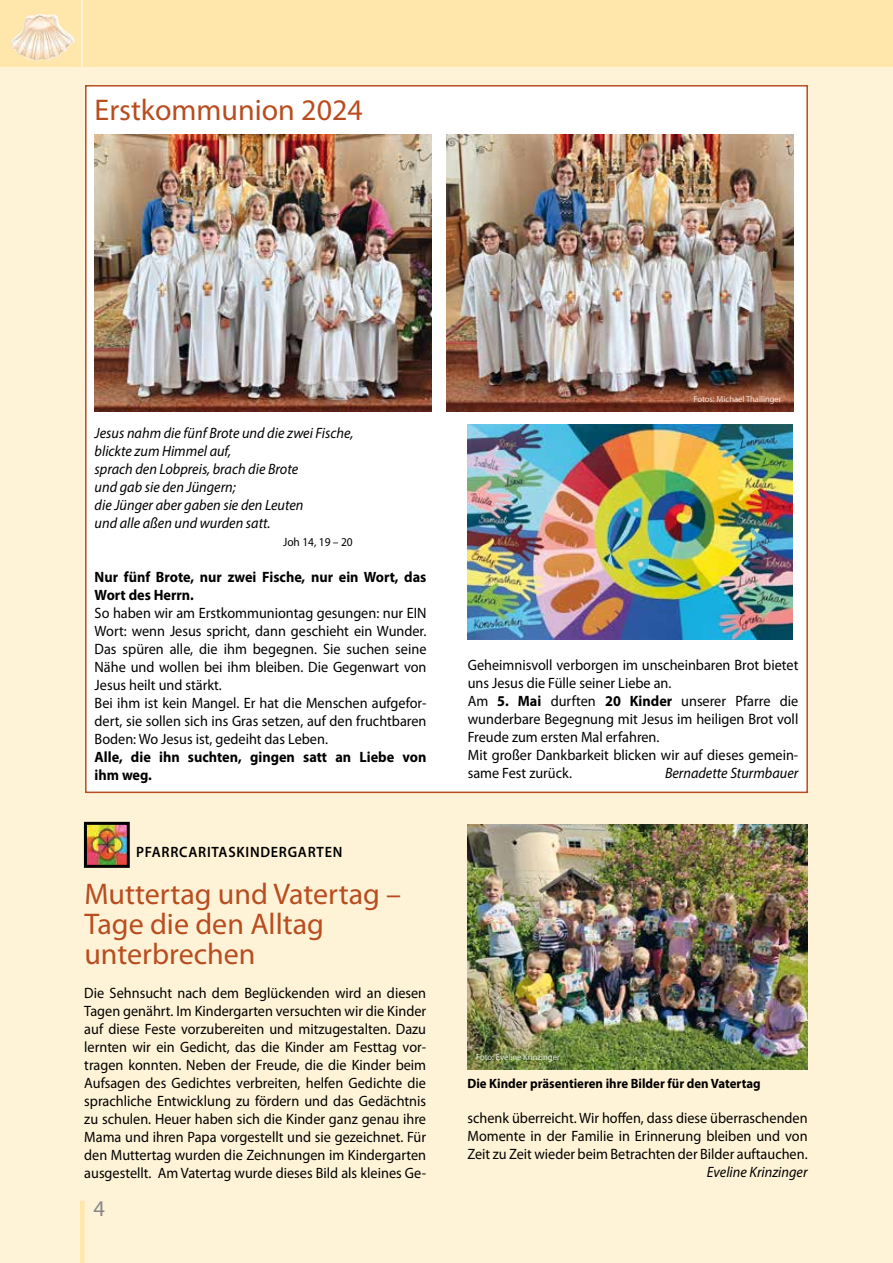
<style>
.page{position:relative;width:893px;height:1263px;background:#fff3d7}
.page>*{position:absolute;margin:0;border:0;box-sizing:border-box;transform-origin:0 0}
.t1{font:30px/30px "Myriad Pro";color:#b84d1f}
.t2{font:22.5px "Myriad Pro";color:#87888a}
.t3{font:15px/18px "Myriad Pro";color:#000;scale:.95 1}
.t4{font:italic 15px/18px "Myriad Pro";color:#000;scale:.95 1}
.t5{font:700 15px/18px "Myriad Pro";color:#000;scale:.95 1}
.t6{font:600 15px "Myriad Pro";letter-spacing:.05em;color:#000;scale:.95 1}
.t7{font:700 13.5px "Myriad Pro";color:#000;scale:.95 1}
.t8{font:12px "Myriad Pro";color:#000;scale:.95 1}
.t9{font:9px "Myriad Pro";color:#fff;scale:.95 1}
.s1{font-weight:700}
</style>
<div class="page">
<div style="left:80px;top:1201px;width:5px;height:62px;background:#ffe7ab"></div>
<div style="left:85px;top:85px;width:723px;height:708px;background:#fff;border:2px solid #b84d1f"></div>
<div style="left:84px;top:0;width:809px;height:67px;background:#ffe7ab"></div>
<div style="left:0;top:0;width:81px;height:67px;background:#ffe7ab"></div>
<img style="left:10px;top:14px;width:65px;height:47px">
<img style="left:83px;top:821px;width:47px;height:47px">
<img style="left:468px;top:424px;width:324px;height:215px">
<img style="left:468px;top:825px;width:340px;height:244px">
<img style="left:95px;top:134px;width:336px;height:277px">
<img style="left:446px;top:134px;width:347px;height:277px">
<h1 class="t1" style="left:95px;top:95px;width:270px">Erstkommunion 2024</h1>
<p class="t4" style="left:95px;top:424px;width:274px">Jesus nahm die fünf Brote und die zwei Fische, blickte zum Himmel auf,<br>sprach den Lobpreis, brach die Brote<br>und gab sie den Jüngern;<br>die Jünger aber gaben sie den Leuten<br>und alle aßen und wurden satt.</p>
<p class="t8" style="left:283px;top:535px;width:75px">Joh 14, 19 – 20</p>
<p class="t5" style="left:95px;top:568px;width:351px">Nur fünf Brote, nur zwei Fische, nur ein Wort, das<br>Wort des Herrn.</p>
<p class="t3" style="left:95px;top:604px;width:351px">So haben wir am Erstkommuniontag gesungen: nur EIN Wort: wenn Jesus spricht, dann geschieht ein Wunder.<br>Das spüren alle, die ihm begegnen. Sie suchen seine Nähe und wollen bei ihm bleiben. Die Gegenwart von Jesus heilt und stärkt.<br>Bei ihm ist kein Mangel. Er hat die Menschen aufgefor&shy;dert, sie sollen sich ins Gras setzen, auf den fruchtbaren Boden: Wo Jesus ist, gedeiht das Leben.</p>
<p class="t5" style="left:95px;top:748px;width:351px">Alle, die ihn suchten, gingen satt an Liebe von ihm weg.</p>
<p class="t6" style="left:136px;top:843px;width:219px">PFARRCARITASKINDERGARTEN</p>
<h1 class="t1" style="left:84px;top:879px;width:318px">Muttertag und Vatertag –<br>Tage die den Alltag unterbrechen</h1>
<p class="t3" style="left:84px;top:984px;width:361px;text-align:justify">Die Sehnsucht nach dem Beglückenden wird an diesen Tagen genährt. Im Kindergarten versuchten wir die Kinder auf diese Feste vorzubereiten und mitzugestalten. Dazu lernten wir ein Gedicht, das die Kinder am Festtag vor&shy;tragen konnten. Neben der Freude, die die Kinder beim Aufsagen des Gedichtes verbreiten, helfen Gedichte die sprachliche Entwicklung zu fördern und das Gedächtnis zu schulen. Heuer haben sich die Kinder ganz genau ihre Mama und ihren Papa vorgestellt und sie gezeichnet. Für den Muttertag wurden die Zeichnungen im Kindergarten ausgestellt. Am Vatertag wurde dieses Bild als kleines Ge-</p>
<h2 class="t2" style="left:94px;top:1195px;width:13px">4</h2>
<p class="t9" style="left:693px;top:393px;width:94px">Fotos: Michael Thallinger</p>
<p class="t3" style="left:468px;top:656px;width:350px">Geheimnisvoll verborgen im unscheinbaren Brot bietet uns Jesus die Fülle seiner Liebe an.<br>Am <span class="s1">5. Mai</span> durften <span class="s1">20 Kinder</span> unserer Pfarre die wunderbare Begegnung mit Jesus im heiligen Brot voll Freude zum ersten Mal erfahren.<br>Mit großer Dankbarkeit blicken wir auf dieses gemein&shy;same Fest zurück.</p>
<p class="t4" style="left:665px;top:764px;width:142px">Bernadette Sturmbauer</p>
<p class="t9" style="left:476px;top:1052px;width:89px">Foto: Eveline Krinzinger</p>
<p class="t7" style="left:467px;top:1075px;width:310px">Die Kinder präsentieren ihre Bilder für den Vatertag</p>
<p class="t3" style="left:467px;top:1109px;width:360px;text-align:justify">schenk überreicht. Wir hoffen, dass diese überraschenden Momente in der Familie in Erinnerung bleiben und von Zeit zu Zeit wieder beim Betrachten der Bilder auftauchen.</p>
<p class="t4" style="left:707px;top:1163px;width:108px">Eveline Krinzinger</p>
</div>
